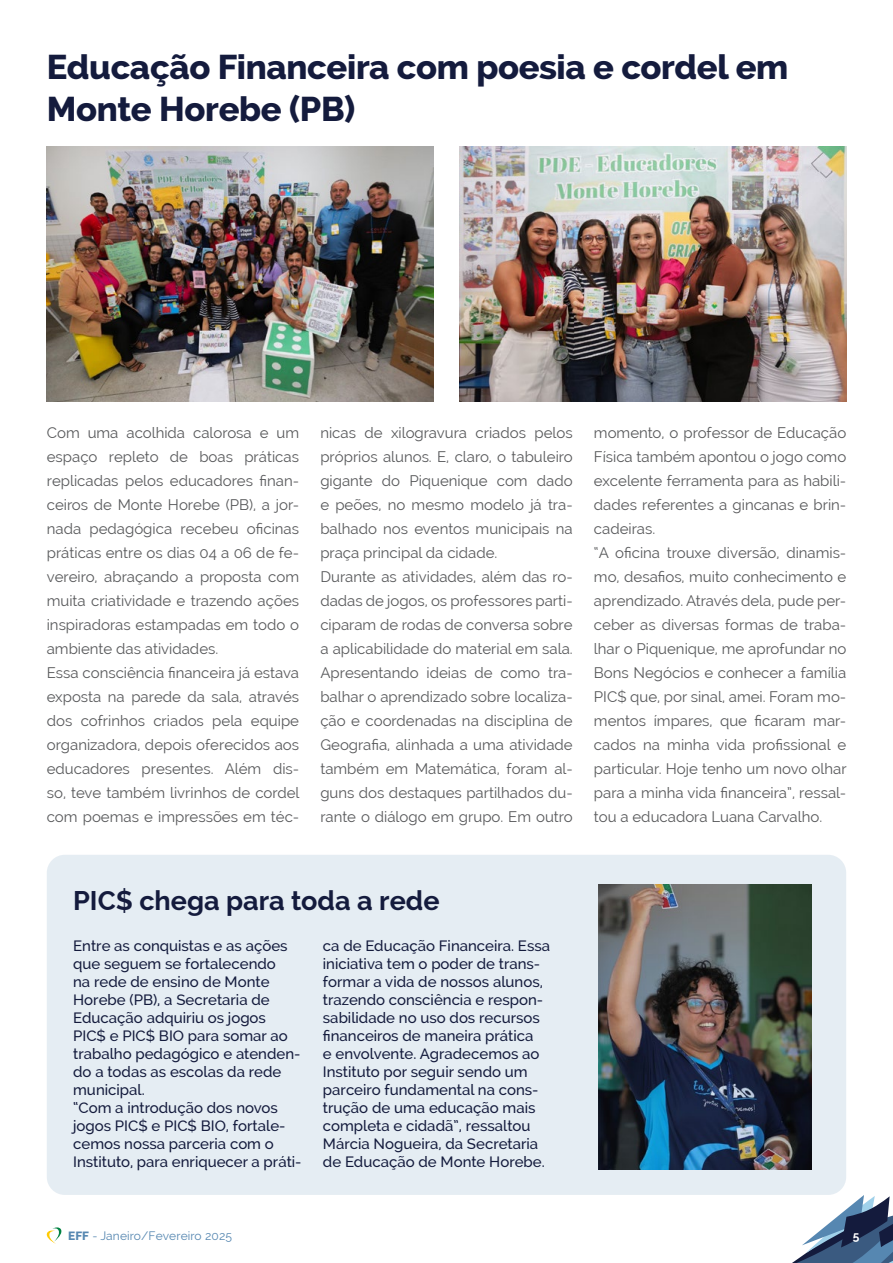
<style>
.page{position:relative;width:893px;height:1263px;background:#fff}
.page>*{position:absolute;margin:0;border:0;box-sizing:border-box;transform-origin:0 0}
.t1{font:800 34.5px/41.4px "Raleway";letter-spacing:-.01em;color:#141b3d}
.t2{font:700 27px "Raleway";color:#141b3d}
.t3{font:15px/24px "Raleway";color:#58595b}
.t4{font:500 15px/18px "Raleway";color:#141b3d}
.t5{font:12px "Raleway";letter-spacing:.01em;color:#5687b1}
.t6{font:700 12px "Raleway";color:#fff}
.s1{font-weight:800}
</style>
<div class="page">
<svg style="left:792px;top:1195px;width:101px;height:68px"></svg>
<svg style="left:46px;top:1227px;width:16px;height:17px"></svg>
<div style="left:47px;top:855px;width:799px;height:340px;background:#e5edf3;border-radius:18px"></div>
<img style="left:47px;top:146px;width:387px;height:256px">
<img style="left:459px;top:146px;width:387px;height:256px">
<img style="left:599px;top:884px;width:213px;height:285px">
<h1 class="t1" style="left:47px;top:47px;width:743px">Educação Financeira com poesia e cordel em<br>Monte Horebe (PB)</h1>
<p class="t3" style="left:47px;top:420px;width:254px">Com uma acolhida calorosa e um espaço repleto de boas práticas replicadas pelos educadores finan&shy;ceiros de Monte Horebe (PB), a jor&shy;nada pedagógica recebeu oficinas práticas entre os dias 04 a 06 de fe&shy;vereiro, abraçando a proposta com muita criatividade e trazendo ações inspiradoras estampadas em todo o ambiente das atividades.<br>Essa consciência financeira já estava exposta na parede da sala, através dos cofrinhos criados pela equipe organizadora, depois oferecidos aos educadores presentes. Além dis&shy;so, teve também livrinhos de cordel com poemas e impressões em téc-</p>
<p class="t3" style="left:320px;top:420px;width:254px">nicas de xilogravura criados pelos próprios alunos. E, claro, o tabuleiro gigante do Piquenique com dado e peões, no mesmo modelo já tra&shy;balhado nos eventos municipais na praça principal da cidade.<br>Durante as atividades, além das ro&shy;dadas de jogos, os professores parti&shy;ciparam de rodas de conversa sobre a aplicabilidade do material em sala.<br>Apresentando ideias de como tra&shy;balhar o aprendizado sobre localiza&shy;ção e coordenadas na disciplina de Geografia, alinhada a uma atividade também em Matemática, foram al&shy;guns dos destaques partilhados du&shy;rante o diálogo em grupo. Em outro</p>
<p class="t3" style="left:594px;top:420px;width:254px">momento, o professor de Educação Física também apontou o jogo como excelente ferramenta para as habili&shy;dades referentes a gincanas e brin&shy;cadeiras.<br>“A oficina trouxe diversão, dinamis&shy;mo, desafios, muito conhecimento e aprendizado. Através dela, pude per&shy;ceber as diversas formas de traba&shy;lhar o Piquenique, me aprofundar no Bons Negócios e conhecer a família PIC$ que, por sinal, amei. Foram mo&shy;mentos ímpares, que ficaram mar&shy;cados na minha vida profissional e particular. Hoje tenho um novo olhar para a minha vida financeira”, ressal&shy;tou a educadora Luana Carvalho.</p>
<h2 class="t2" style="left:73px;top:885px;width:368px">PIC$ chega para toda a rede</h2>
<p class="t4" style="left:73px;top:937px;width:230px">Entre as conquistas e as ações que seguem se fortalecendo<br>na rede de ensino de Monte<br>Horebe (PB), a Secretaria de<br>Educação adquiriu os jogos<br>PIC$ e PIC$ BIO para somar ao trabalho pedagógico e atenden&shy;do a todas as escolas da rede municipal.<br>“Com a introdução dos novos jogos PIC$ e PIC$ BIO, fortale&shy;cemos nossa parceria com o<br>Instituto, para enriquecer a práti-</p>
<p class="t4" style="left:323px;top:937px;width:229px">ca de Educação Financeira. Essa iniciativa tem o poder de trans&shy;formar a vida de nossos alunos, trazendo consciência e respon&shy;sabilidade no uso dos recursos financeiros de maneira prática<br>e envolvente. Agradecemos ao<br>Instituto por seguir sendo um parceiro fundamental na cons&shy;trução de uma educação mais completa e cidadã”, ressaltou<br>Márcia Nogueira, da Secretaria de Educação de Monte Horebe.</p>
<p class="t5" style="left:68px;top:1229px;width:166px"><span class="s1">EFF</span> - Janeiro/Fevereiro 2025</p>
<p class="t6" style="left:853px;top:1229px;width:8px">5</p>
</div>
